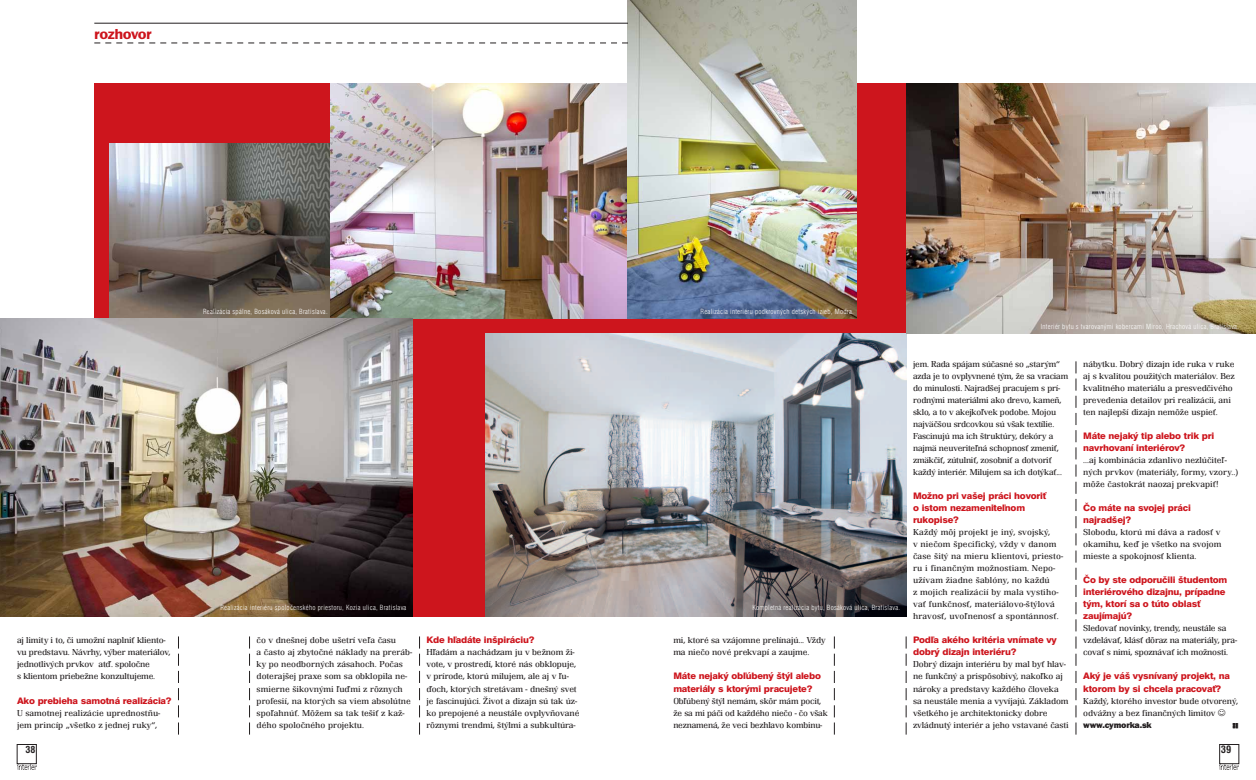
<style>
.page{position:relative;width:1256px;height:780px;background:#fff}
.page>*{position:absolute;margin:0;border:0;box-sizing:border-box;transform-origin:0 0}
.Nadpis1{font:15px "Franklin Got Itc TOT Dem";letter-spacing:-.03em;color:#cd151d;scale:1.1 1}
.t1{font:condensed 10px "Swiss 721 AT Bold";color:#231f20;scale:1.05 1}
.t2{font:condensed 9.5px "Swiss 721 AT Bold";color:#231f20;scale:1.05 1}
.t3{font:300 9px/12px "Renault TOT";letter-spacing:-.01em;color:#231f20;scale:1.05 1}
.t4{font:300 9px/12px "Renault TOT";letter-spacing:-.01em;color:#231f20}
.otazky{font:9px/12px "Swiss 721 AT Heavy";letter-spacing:-.02em;color:#cd151d;scale:1.05 1}
.t5{font:300 9px/12px "Renault TOT";letter-spacing:.01em;color:#231f20;scale:1.05 1}
.Popisky{font:9px "Franklin Got Itc TOT Hea";letter-spacing:-.02em;color:#231f20}
.Popisky-2{font:9px "Interier";color:#231f20;scale:1.05 1}
.foto{font:condensed 7px "Swiss 721 AT Light";letter-spacing:.04em;color:#fff}
</style>
<div class="page">
<div style="left:1219px;top:744px;width:20px;height:19px;border:1px solid #231f20"></div>
<img style="left:17px;top:763px;width:19px;height:6px">
<img style="left:1219px;top:763px;width:20px;height:6px">
<div style="left:94px;top:83px;width:812px;height:533px;background:#cd151d"></div>
<img style="left:110px;top:143px;width:220px;height:175px">
<img style="left:330px;top:83px;width:298px;height:235px">
<img style="left:0;top:318px;width:412px;height:298px">
<img style="left:485px;top:333px;width:421px;height:283px">
<svg style="left:834px;top:636px;width:1px;height:98px"></svg>
<svg style="left:906px;top:636px;width:1px;height:98px"></svg>
<svg style="left:1075px;top:361px;width:1px;height:373px"></svg>
<svg style="left:178px;top:636px;width:1px;height:98px"></svg>
<svg style="left:249px;top:636px;width:1px;height:98px"></svg>
<svg style="left:419px;top:636px;width:1px;height:98px"></svg>
<img style="left:906px;top:83px;width:350px;height:250px">
<img style="left:628px;top:0;width:228px;height:318px">
<hr style="left:94px;top:23px;width:534px;height:1px;background:#231f20">
<svg style="left:94px;top:43px;width:534px;height:1px"></svg>
<p class="Nadpis1" style="left:94px;top:26px;width:54px">rozhovor</p>
<p class="t3" style="left:17px;top:634px;width:148px">aj limity i to, či umožní naplniť kliento&shy;vu predstavu. Návrhy, výber materiálov, jednotlivých prvkov atď. spoločne<br>s klientom priebežne konzultujeme.</p>
<p class="otazky" style="left:17px;top:694px;width:149px">Ako prebieha samotná realizácia?</p>
<p class="t3" style="left:17px;top:706px;width:138px">U samotnej realizácie uprednostňu&shy;jem princíp „všetko z jednej ruky“,</p>
<p class="foto" style="left:203px;top:308px;width:126px">Realizácia spálne, Bosáková ulica, Bratislava.</p>
<p class="foto" style="left:700px;top:308px;width:155px">Realizácia interiéru podkrovných detských izieb, Modra.</p>
<p class="foto" style="left:220px;top:603px;width:187px">Realizácia interiéru spoločenského priestoru, Kozia ulica, Bratislava</p>
<p class="foto" style="left:752px;top:603px;width:149px">Kompletná realizácia bytu, Bosáková ulica, Bratislava.</p>
<p class="t3" style="left:257px;top:634px;width:150px">čo v dnešnej dobe ušetrí veľa času<br>a často aj zbytočné náklady na preráb&shy;ky po neodborných zásahoch. Počas doterajšej praxe som sa obklopila ne&shy;smierne šikovnými ľuďmi z rôznych profesií, na ktorých sa viem absolútne spoľahnúť. Môžem sa tak tešiť z kaž&shy;dého spoločného projektu.</p>
<p class="otazky" style="left:426px;top:634px;width:104px">Kde hľadáte inšpiráciu?</p>
<p class="t3" style="left:426px;top:646px;width:147px">Hľadám a nachádzam ju v bežnom ži&shy;vote, v prostredí, ktoré nás obklopuje, v prírode, ktorú milujem, ale aj v ľu&shy;ďoch, ktorých stretávam - dnešný svet je fascinujúci. Život a dizajn sú tak úz&shy;ko prepojené a neustále ovplyvňované rôznymi trendmi, štýlmi a subkultúra-</p>
<p class="t3" style="left:673px;top:634px;width:146px">mi, ktoré sa vzájomne prelínajú... Vždy ma niečo nové prekvapí a zaujme.</p>
<p class="otazky" style="left:673px;top:670px;width:142px">Máte nejaký obľúbený štýl alebo materiály s ktorými pracujete?</p>
<p class="t4" style="left:673px;top:694px;width:156px">Obľúbený štýl nemám, skôr mám pocit, že sa mi páči od každého niečo - čo však neznamená, že veci bezhlavo kombinu-</p>
<p class="foto" style="left:1040px;top:322px;width:200px">Interiér bytu s tvarovanými kobercami Miroo, Hrachová ulica, Bratislava.</p>
<p class="t4" style="left:913px;top:358px;width:157px">jem. Rada spájam súčasné so „starým“ azda je to ovplyvnené tým, že sa vraciam do minulosti. Najradšej pracujem s prí&shy;rodnými materiálmi ako drevo, kameň, sklo, a to v akejkoľvek podobe. Mojou najväčšou srdcovkou sú však textílie.<br>Fascinujú ma ich štruktúry, dekóry a najmä neuveriteľná schopnosť zmeniť, zmäkčiť, zútulniť, zosobniť a dotvoriť každý interiér. Milujem sa ich dotýkať...</p>
<p class="otazky" style="left:913px;top:490px;width:128px">Možno pri vašej práci hovoriť o istom nezameniteľnom rukopise?</p>
<p class="t5" style="left:913px;top:526px;width:144px">Každý môj projekt je iný, svojský,<br>v niečom špecifický, vždy v danom čase šitý na mieru klientovi, priesto&shy;ru i finančným možnostiam. Nepo&shy;užívam žiadne šablóny, no každú<br>z mojich realizácií by mala vystiho&shy;vať funkčnosť, materiálovo-štýlová hravosť, uvoľnenosť a spontánnosť.</p>
<p class="otazky" style="left:913px;top:634px;width:138px">Podľa akého kritéria vnímate vy dobrý dizajn interiéru?</p>
<p class="t3" style="left:913px;top:658px;width:150px">Dobrý dizajn interiéru by mal byť hlav&shy;ne funkčný a prispôsobivý, nakoľko aj nároky a predstavy každého človeka sa neustále menia a vyvíjajú. Základom všetkého je architektonicky dobre zvládnutý interiér a jeho vstavané časti</p>
<p class="t3" style="left:1083px;top:358px;width:146px">nábytku. Dobrý dizajn ide ruka v ruke aj s kvalitou použitých materiálov. Bez kvalitného materiálu a presvedčivého prevedenia detailov pri realizácii, ani ten najlepší dizajn nemôže uspieť.</p>
<p class="otazky" style="left:1083px;top:430px;width:126px">Máte nejaký tip alebo trik pri navrhovaní interiérov?</p>
<p class="t3" style="left:1083px;top:454px;width:149px">...aj kombinácia zdanlivo nezlúčiteľ&shy;ných prvkov (materiály, formy, vzory..) môže častokrát naozaj prekvapiť!</p>
<p class="otazky" style="left:1083px;top:502px;width:104px">Čo máte na svojej práci najradšej?</p>
<p class="t3" style="left:1083px;top:526px;width:133px">Slobodu, ktorú mi dáva a radosť v okamihu, keď je všetko na svojom mieste a spokojnosť klienta.</p>
<p class="otazky" style="left:1083px;top:574px;width:139px">Čo by ste odporučili študentom interiérového dizajnu, prípadne tým, ktorí sa o túto oblasť zaujímajú?</p>
<p class="t3" style="left:1083px;top:622px;width:148px">Sledovať novinky, trendy, neustále sa vzdelávať, klásť dôraz na materiály, pra&shy;covať s nimi, spoznávať ich možnosti.</p>
<p class="otazky" style="left:1083px;top:670px;width:141px">Aký je váš vysnívaný projekt, na ktorom by si chcela pracovať?</p>
<p class="t3" style="left:1083px;top:694px;width:149px">Každý, ktorého investor bude otvorený, odvážny a bez finančných limitov</p>
<p class="Popisky" style="left:1083px;top:719px;width:70px">www.cymorka.sk</p>
<p class="Popisky-2" style="left:1232px;top:720px;width:8px">E</p>
<p class="t2" style="left:25px;top:743px;width:11px">38</p>
<p class="t1" style="left:1220px;top:743px;width:11px">39</p>
</div>
